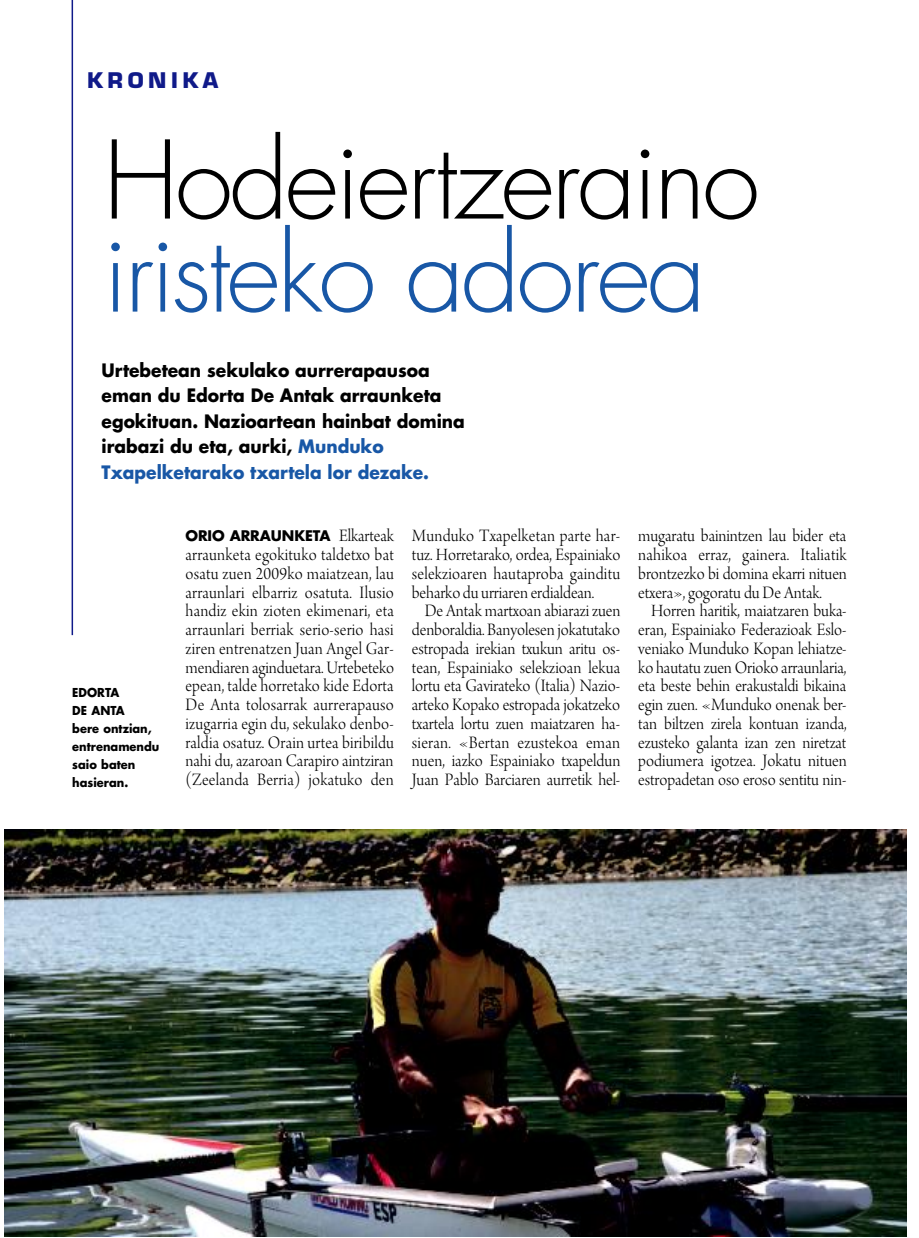
<style>
.page{position:relative;width:919px;height:1238px;background:#fff}
.page>*{position:absolute;margin:0;border:0;box-sizing:border-box;transform-origin:0 0}
.t1{font:300 105px "Futura";letter-spacing:-.03em;color:#000}
.t2{font:300 105px "Futura";letter-spacing:-.03em;color:#1857a6}
.t3{font:700 21px "Eurostile";letter-spacing:.215em;color:#101a89}
.t4{font:18.45px/18.8px "Arno Pro Light Display";letter-spacing:-.005em;color:#000;text-align:justify;scale:.95 1}
.t5{font:700 18px/25.5px "Futura";color:#000;scale:.95 1}
.t6{font:700 14.25px "Futura";letter-spacing:-.005em;color:#000}
.t7{font:700 12px/18px "Futura";color:#000;scale:.95 1}
.s1{color:#1857a6}
.s2{font-family:"Arno Pro Light Display";font-weight:400;font-size:18.45px}
</style>
<div class="page">
<img style="left:4px;top:829px;width:902px;height:407px">
<hr style="left:72px;top:0;width:1px;height:635px;background:#101a89">
<p class="t3" style="left:87px;top:72px;width:132px">KRONIKA</p>
<h1 class="t1" style="left:103px;top:132px;width:658px">Hodeiertzeraino</h1>
<h1 class="t2" style="left:103px;top:225px;width:604px">iristeko adorea</h1>
<p class="t5" style="left:102px;top:358px;width:384px">Urtebetean sekulako aurrerapausoa eman du Edorta De Antak arraunketa egokituan. Nazioartean hainbat domina irabazi du eta, aurki, <span class="s1">Munduko Txapelketarako txartela lor dezake.</span></p>
<p class="t7" style="left:72px;top:684px;width:93px">EDORTA<br>DE ANTA<br>bere ontzian, entrenamendu saio baten hasieran.</p>
<p class="t6" style="left:185px;top:529px;width:210px">ORIO ARRAUNKETA <span class="s2">Elkarteak</span></p>
<p class="t4" style="left:185px;top:547px;width:221px">arraunketa egokituko taldetxo bat osatu zuen 2009ko maiatzean, lau arraunlari elbarriz osatuta. Ilusio handiz ekin zioten ekimenari, eta arraunlari berriak serio-serio hasi ziren entrenatzen Juan Angel Gar&shy;mendiaren aginduetara. Urtebeteko epean, talde horretako kide Edorta De Anta tolosarrak aurrerapauso izugarria egin du, sekulako denbo&shy;raldia osatuz. Orain urtea biribildu nahi du, azaroan Carapiro aintziran (Zeelanda Berria) jokatuko den</p>
<p class="t4" style="left:412px;top:528px;width:221px">Munduko Txapelketan parte har&shy;tuz. Horretarako, ordea, Espainiako selekzioaren hautaproba gainditu beharko du urriaren erdialdean.</p>
<p class="t4" style="left:412px;top:603px;width:221px;text-indent:13px">De Antak martxoan abiarazi zuen denboraldia. Banyolesen jokatutako estropada irekian txukun aritu os&shy;tean, Espainiako selekzioan lekua lortu eta Gavirateko (Italia) Nazio&shy;arteko Kopako estropada jokatzeko txartela lortu zuen maiatzaren ha&shy;sieran. «Bertan ezustekoa eman nuen, iazko Espainiako txapeldun Juan Pablo Barciaren aurretik hel-</p>
<p class="t4" style="left:638px;top:528px;width:221px">mugaratu bainintzen lau bider eta nahikoa erraz, gainera. Italiatik brontzezko bi domina ekarri nituen etxera», gogoratu du De Antak.</p>
<p class="t4" style="left:638px;top:603px;width:221px;text-indent:13px">Horren haritik, maiatzaren buka&shy;eran, Espainiako Federazioak Eslo&shy;veniako Munduko Kopan lehiatze&shy;ko hautatu zuen Orioko arraunlaria, eta beste behin erakustaldi bikaina egin zuen. «Munduko onenak ber&shy;tan biltzen zirela kontuan izanda, ezusteko galanta izan zen niretzat podiumera igotzea. Jokatu nituen estropadetan oso eroso sentitu nin-</p>
</div>
